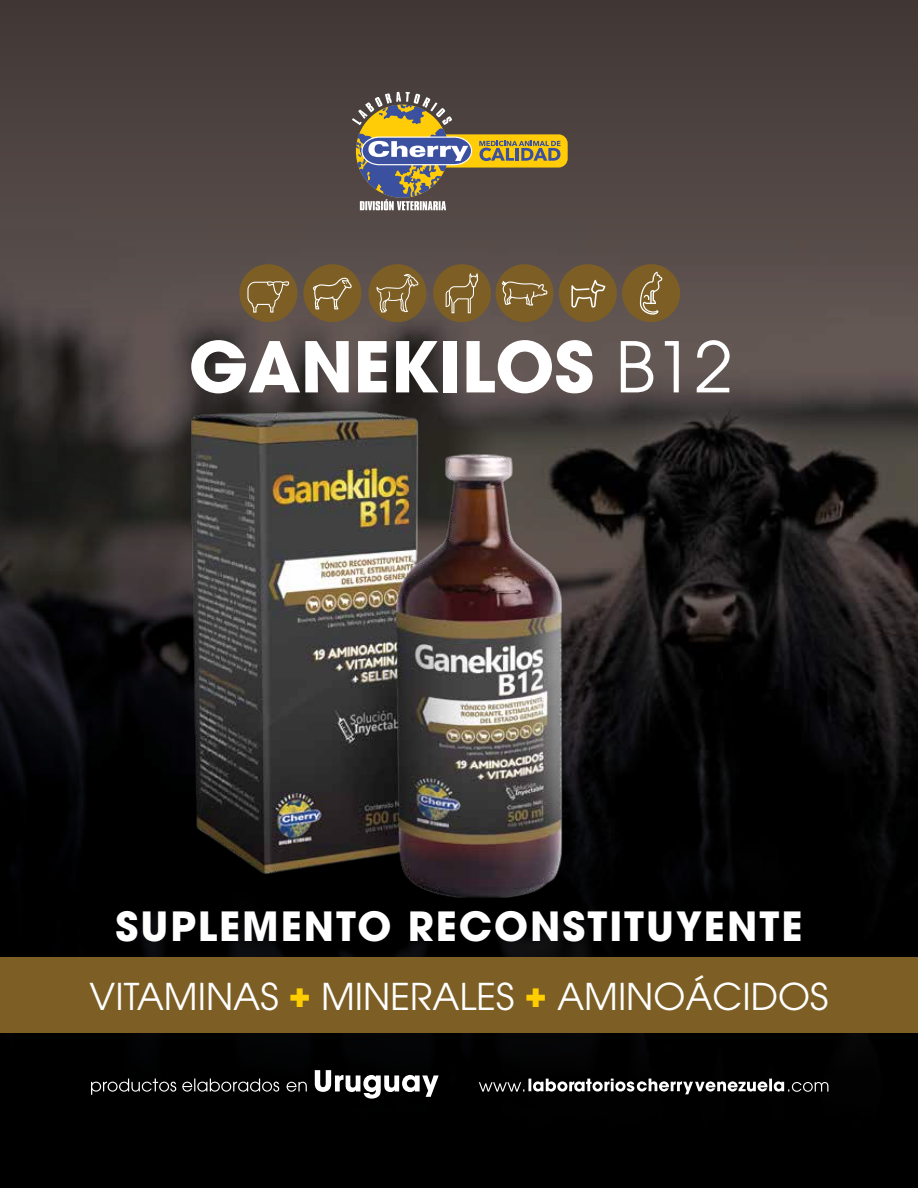
<style>
.page{position:relative;width:918px;height:1188px;background:#fff}
.page>*{position:absolute;margin:0;border:0;box-sizing:border-box;transform-origin:0 0}
.t1{font:700 69.45px "Avant Garde";color:#fff}
.t2{font:700 39.9px "Avant Garde";letter-spacing:.05em;color:#fff}
.t3{font:36.75px "Avant Garde";color:#fff}
.s1{font-weight:400}
.s2{font-weight:700;color:#ffce00}
</style>
<div class="page">
<svg style="left:0;top:324px;width:918px;height:78px;background:#544a48"></svg>
<svg style="left:0;top:402px;width:918px;height:372px;background:#1c1919"></svg>
<div style="left:0;top:0;width:918px;height:324px;background:linear-gradient(to bottom,#403735,#5f5350)"></div>
<svg style="left:352px;top:92px;width:216px;height:118px;background:#7a6f55"></svg>
<div style="left:0;top:774px;width:918px;height:414px;background:#000"></div>
<div style="left:0;top:957px;width:918px;height:76px;background:#7d5f25"></div>
<svg style="left:287px;top:1070px;width:152px;height:29px"></svg>
<svg style="left:91px;top:1079px;width:188px;height:16px"></svg>
<svg style="left:479px;top:1079px;width:349px;height:15px"></svg>
<img style="left:170px;top:379px;width:412px;height:578px">
<div style="left:559px;top:264px;width:58px;height:58px;background:#7d5f25;border-radius:50%"></div>
<svg style="left:571px;top:280px;width:34px;height:28px"></svg>
<div style="left:622px;top:264px;width:58px;height:58px;background:#7d5f25;border-radius:50%"></div>
<svg style="left:640px;top:272px;width:22px;height:43px"></svg>
<div style="left:239px;top:264px;width:58px;height:58px;background:#7d5f25;border-radius:50%"></div>
<svg style="left:247px;top:281px;width:42px;height:32px"></svg>
<div style="left:433px;top:264px;width:58px;height:58px;background:#7d5f25;border-radius:50%"></div>
<svg style="left:446px;top:273px;width:32px;height:40px"></svg>
<div style="left:368px;top:264px;width:58px;height:58px;background:#7d5f25;border-radius:50%"></div>
<svg style="left:376px;top:274px;width:43px;height:39px"></svg>
<div style="left:303px;top:264px;width:58px;height:58px;background:#7d5f25;border-radius:50%"></div>
<svg style="left:313px;top:277px;width:39px;height:32px"></svg>
<div style="left:496px;top:264px;width:58px;height:58px;background:#7d5f25;border-radius:50%"></div>
<svg style="left:502px;top:281px;width:45px;height:25px"></svg>
<h1 class="t1" style="left:189px;top:322px;width:545px">GANEKILOS <span class="s1">B12</span></h1>
<p class="t2" style="left:116px;top:900px;width:688px">SUPLEMENTO RECONSTITUYENTE</p>
<p class="t3" style="left:90px;top:975px;width:740px">VITAMINAS <span class="s2">+</span> MINERALES <span class="s2">+</span> AMINOÁCIDOS</p>
</div>
